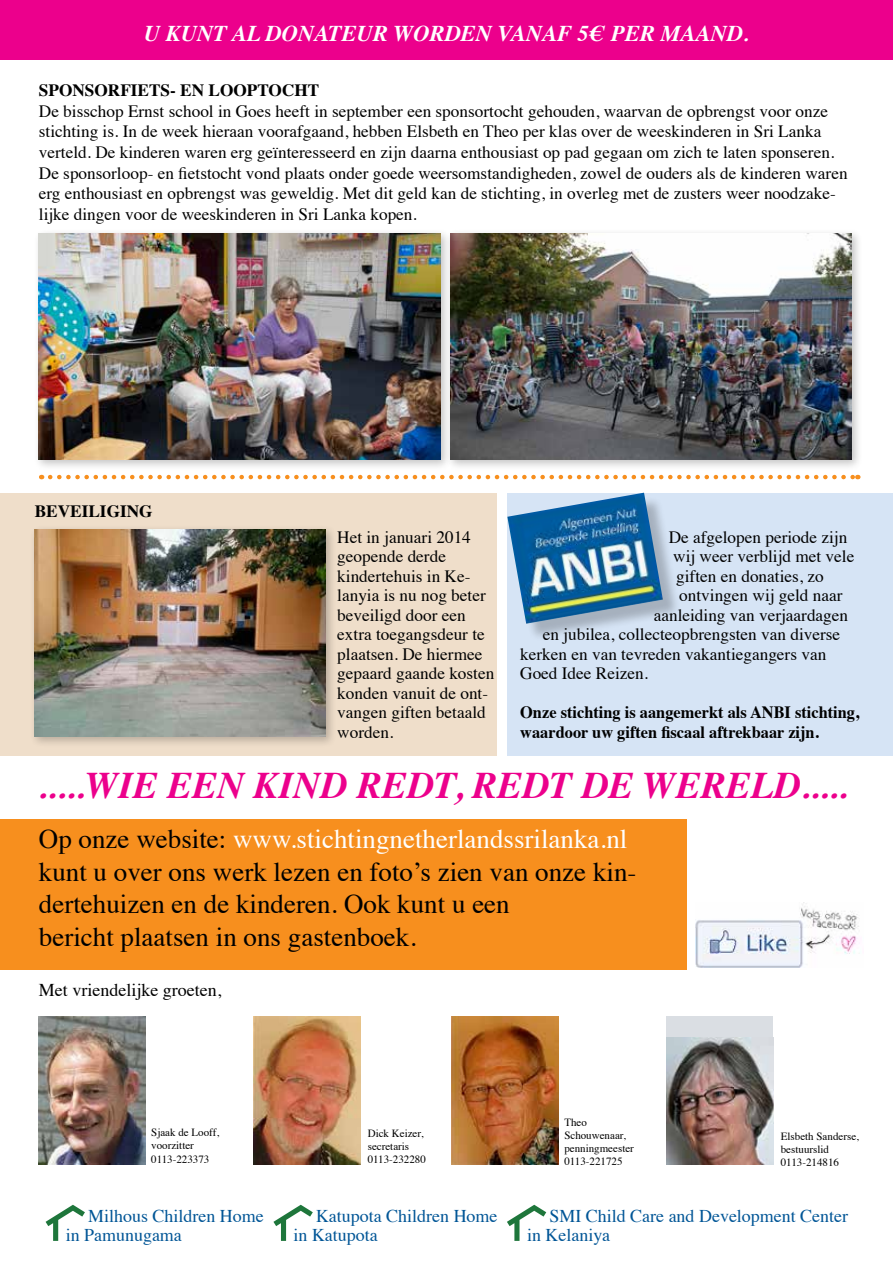
<style>
.page{position:relative;width:893px;height:1263px;background:#fff}
.page>*{position:absolute;margin:0;border:0;box-sizing:border-box;transform-origin:0 0}
.t1{font:italic 700 37.5px "Times";color:#ec008c}
.t2{font:27px/32.4px "Times";color:#000}
.t3{font:italic 700 22.5px "Times";color:#fff}
.t4{font:18px/18.8px "Times";color:#005596}
.t5{font:18px "Times";color:#000}
.t6{font:17.25px/19.5px "Times";color:#000}
.t7{font:700 17.25px/19.5px "Times";color:#000;scale:.95 1}
.t8{font:700 17.25px "Times";color:#000}
.t9{font:10.95px/13.2px "Times";color:#000}
.s1{color:#fff}
</style>
<div class="page">
<div style="left:0;top:819px;width:686px;height:150px;background:#f78f1e"></div>
<svg style="left:46px;top:1205px;width:39px;height:36px"></svg>
<svg style="left:273px;top:1205px;width:40px;height:36px"></svg>
<svg style="left:507px;top:1205px;width:39px;height:36px"></svg>
<div style="left:0;top:0;width:893px;height:60px;background:#ec008c"></div>
<img style="left:39px;top:1016px;width:106px;height:148px">
<img style="left:452px;top:1016px;width:107px;height:148px">
<img style="left:253px;top:1016px;width:107px;height:148px">
<div style="left:667px;top:1016px;width:106px;height:148px;background:#dadee3"></div>
<img style="left:667px;top:1037px;width:106px;height:127px">
<img style="left:695px;top:904px;width:164px;height:64px">
<div style="left:34px;top:229px;width:418px;height:242px;background:#000;opacity:.23"></div>
<img style="left:39px;top:234px;width:402px;height:226px">
<div style="left:445px;top:229px;width:418px;height:242px;background:#000;opacity:.23"></div>
<img style="left:450px;top:234px;width:402px;height:226px">
<svg style="left:50px;top:475px;width:808px;height:4px"></svg>
<div style="left:0;top:493px;width:496px;height:262px;background:#efdeca"></div>
<div style="left:507px;top:493px;width:386px;height:262px;background:#d6e4f5"></div>
<div style="left:30px;top:524px;width:307px;height:224px;background:#000;opacity:.23"></div>
<img style="left:35px;top:530px;width:291px;height:207px">
<div style="left:510px;top:495px;width:171px;height:147px;background:#000;opacity:.23"></div>
<img style="left:507px;top:493px;width:156px;height:131px">
<h3 class="t3" style="left:144px;top:12px;width:606px">U KUNT AL DONATEUR WORDEN VANAF 5€ PER MAAND.</h3>
<p class="t8" style="left:39px;top:74px;width:23px">Sponsor</p>
<p class="t8" style="left:120px;top:74px;width:22px">fiets</p>
<p class="t8" style="left:170px;top:74px;width:64px">- en loopto</p>
<p class="t8" style="left:282px;top:74px;width:26px">cht</p>
<p class="t6" style="left:39px;top:99px;width:810px;line-height:20.7px">De bisschop Ernst school in Goes heeft in september een sponsortocht gehouden, waarvan de opbrengst voor onze stichting is. In de week hieraan voorafgaand, hebben Elsbeth en Theo per klas over de weeskinderen in Sri Lanka verteld. De kinderen waren erg geïnteresseerd en zijn daarna enthousiast op pad gegaan om zich te laten sponseren.<br>De sponsorloop- en fietstocht vond plaats onder goede weersomstandigheden, zowel de ouders als de kinderen waren erg enthousiast en opbrengst was geweldig. Met dit geld kan de stichting, in overleg met de zusters weer noodzake&shy;lijke dingen voor de weeskinderen in Sri Lanka kopen.</p>
<p class="t8" style="left:35px;top:495px;width:119px">BEVEILIGING</p>
<p class="t6" style="left:337px;top:526px;width:159px">Het in januari 2014 geopende derde kindertehuis in Ke&shy;lanyia is nu nog beter beveiligd door een extra toegangsdeur te plaatsen. De hiermee gepaard gaande kosten konden vanuit de ont&shy;vangen giften betaald worden.</p>
<p class="t6" style="left:669px;top:526px;width:180px">De afgelopen periode zijn</p>
<p class="t6" style="left:673px;top:545px;width:183px">wij weer verblijd met vele</p>
<p class="t6" style="left:676px;top:565px;width:149px">giften en donaties, zo</p>
<p class="t6" style="left:679px;top:584px;width:165px">ontvingen wij geld naar</p>
<p class="t6" style="left:654px;top:604px;width:196px">aanleiding van verjaardagen</p>
<p class="t6" style="left:543px;top:623px;width:299px">en jubilea, collecteopbrengsten van diverse</p>
<p class="t6" style="left:520px;top:643px;width:308px">kerken en van tevreden vakantiegangers van</p>
<p class="t6" style="left:520px;top:662px;width:129px">Goed Idee Reizen.</p>
<p class="t7" style="left:520px;top:701px;width:358px">Onze stichting is aangemerkt als ANBI stichting, waardoor uw giften fiscaal aftrekbaar zijn.</p>
<h1 class="t1" style="left:38px;top:750px;width:157px">.....WIE EEN</h1>
<h1 class="t1" style="left:254px;top:750px;width:130px">KIND REDT</h1>
<h1 class="t1" style="left:454px;top:750px;width:46px">, REDT</h1>
<h1 class="t1" style="left:582px;top:750px;width:88px">DE WERELD</h1>
<h1 class="t1" style="left:801px;top:750px;width:48px">.....</h1>
<h2 class="t2" style="left:39px;top:821px;width:599px">Op onze website: <span class="s1">www.stichtingnetherlandssrilanka.nl </span>kunt u over ons werk lezen en foto’s zien van onze kin&shy;dertehuizen en de kinderen. Ook kunt u een<br>bericht plaatsen in ons gastenboek.</h2>
<p class="t5" style="left:39px;top:973px;width:184px">Met vriendelijke groeten,</p>
<p class="t9" style="left:151px;top:1125px;width:69px">Sjaak de Looff, voorzitter<br>0113-223373</p>
<p class="t9" style="left:564px;top:1115px;width:71px">Theo<br>Schouwenaar, penningmeester<br>0113-221725</p>
<p class="t9" style="left:368px;top:1125px;width:60px">Dick Keizer, secretaris<br>0113-232280</p>
<p class="t9" style="left:781px;top:1128px;width:80px">Elsbeth Sanderse, bestuurslid<br>0113-214816</p>
<p class="t4" style="left:66px;top:1205px;width:200px;text-indent:22px">Milhous Children Home in Pamunugama</p>
<p class="t4" style="left:294px;top:1205px;width:205px;text-indent:22px">Katupota Children Home in Katupota</p>
<p class="t4" style="left:527px;top:1205px;width:323px;text-indent:22px">SMI Child Care and Development Center in Kelaniya</p>
</div>
